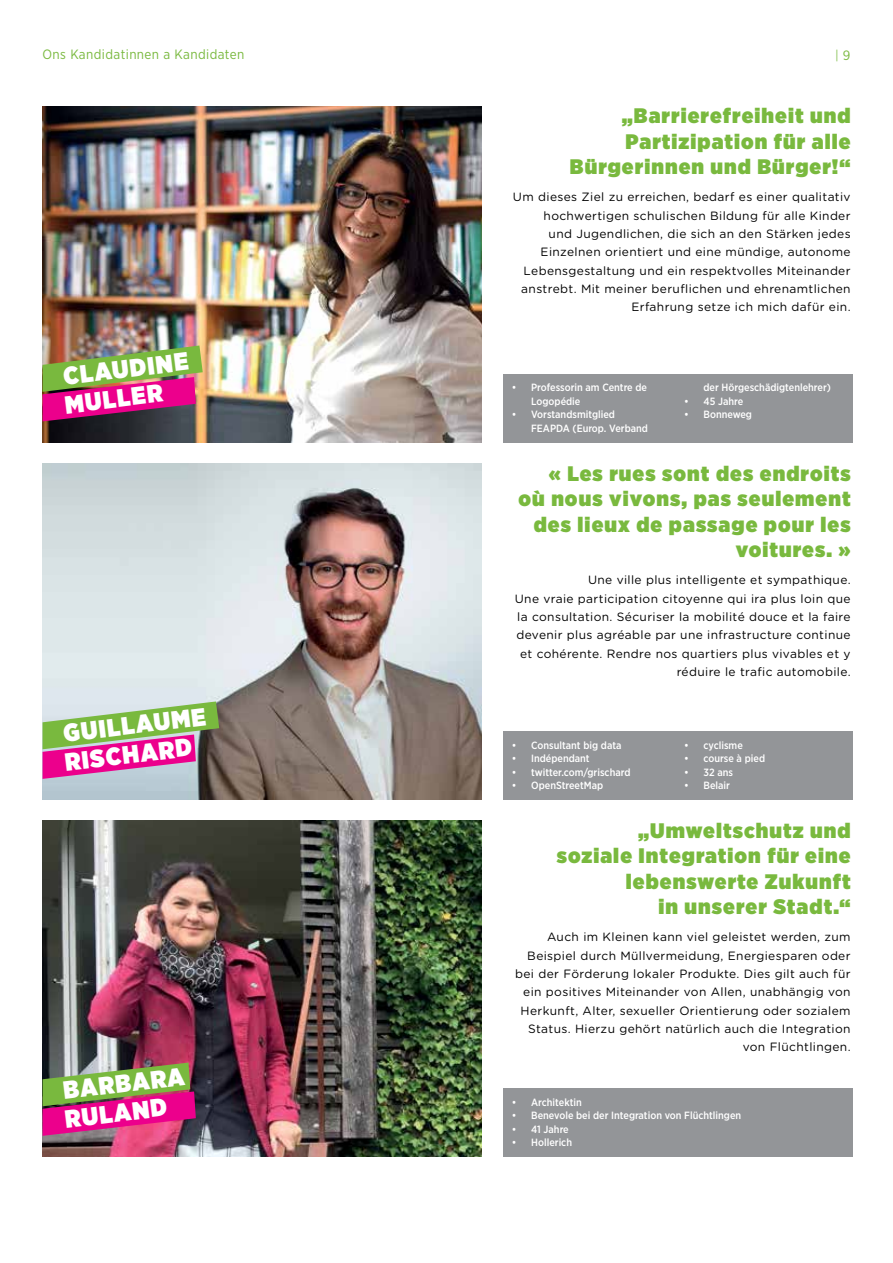
<style>
.page{position:relative;width:893px;height:1263px;background:#fff}
.page>*{position:absolute;margin:0;border:0;box-sizing:border-box;transform-origin:0 0}
.t1{font:900 25.05px/28.7px "Gotham Narrow";color:#fff}
.t2{font:900 21px/25.5px "Gotham Narrow";letter-spacing:.05em;color:#79b93e;text-align:right;scale:1.04 1}
.t3{font:13.5px "Gotham Narrow";letter-spacing:.03em;color:#79b93e}
.t4{font:condensed 13.5px "Gotham HTF";color:#79b93e}
.t5{font:12px/18.3px "Gotham Rounded";letter-spacing:.03em;color:#000;text-align:right}
.t6{font:500 10.5px/13.5px "Gotham Narrow";color:#fff}
.s1{font-family:"Gotham Narrow";font-stretch:normal}
</style>
<div class="page">
<img style="left:43px;top:821px;width:439px;height:336px">
<img style="left:43px;top:464px;width:439px;height:336px">
<img style="left:43px;top:106px;width:439px;height:336px">
<div style="left:503px;top:1089px;width:350px;height:68px;background:#939598"></div>
<div style="left:503px;top:732px;width:350px;height:68px;background:#939598"></div>
<div style="left:503px;top:374px;width:350px;height:68px;background:#939598"></div>
<img style="left:43px;top:1062px;width:153px;height:74px">
<svg style="left:43px;top:701px;width:176px;height:78px;background:#af8283"></svg>
<img style="left:43px;top:345px;width:160px;height:76px">
<p class="t3" style="left:43px;top:46px;width:203px">Ons Kandidatinnen a Kandidaten</p>
<p class="t4" style="left:835px;top:48px;width:16px">| <span class="s1">9</span></p>
<h1 class="t1" style="left:60px;top:362px;width:129px;rotate:-7deg">CLAUDINE<br>MULLER</h1>
<h1 class="t1" style="left:60px;top:719px;width:147px;rotate:-7deg">GUILLAUME<br>RISCHARD</h1>
<h1 class="t1" style="left:60px;top:1076px;width:125px;rotate:-7deg">BARBARA<br>RULAND</h1>
<h2 class="t2" style="left:570px;top:103px;width:271px">„Barrierefreiheit und<br>Partizipation für alle<br>Bürgerinnen und Bürger!“</h2>
<p class="t5" style="left:513px;top:187px;width:339px">Um dieses Ziel zu erreichen, bedarf es einer qualitativ hochwertigen schulischen Bildung für alle Kinder<br>und Jugendlichen, die sich an den Stärken jedes Einzelnen orientiert und eine mündige, autonome Lebensgestaltung und ein respektvolles Miteinander anstrebt. Mit meiner beruflichen und ehrenamtlichen Erfahrung setze ich mich dafür ein.</p>
<p class="t6" style="left:531px;top:380px;width:117px;text-indent:-19px">• Professorin am Centre de<br>Logopédie</p>
<p class="t6" style="left:531px;top:408px;width:118px;text-indent:-19px">• Vorstandsmitglied<br>FEAPDA (Europ. Verband</p>
<p class="t6" style="left:703px;top:381px;width:129px">der Hörgeschädigtenlehrer)</p>
<p class="t6" style="left:684px;top:394px;width:61px">• 45 Jahre</p>
<p class="t6" style="left:684px;top:408px;width:70px">• Bonneweg</p>
<h2 class="t2" style="left:518px;top:460px;width:321px">« Les rues sont des endroits où nous vivons, pas seulement des lieux de passage pour les voitures. »</h2>
<p class="t5" style="left:515px;top:570px;width:337px">Une ville plus intelligente et sympathique.<br>Une vraie participation citoyenne qui ira plus loin que la consultation. Sécuriser la mobilité douce et la faire devenir plus agréable par une infrastructure continue et cohérente. Rendre nos quartiers plus vivables et y réduire le trafic automobile.</p>
<p class="t6" style="left:512px;top:738px;width:111px">• Consultant big data</p>
<p class="t6" style="left:512px;top:751px;width:79px">• Indépendant</p>
<p class="t6" style="left:512px;top:765px;width:120px">• twitter.com/grischard</p>
<p class="t6" style="left:512px;top:778px;width:93px">• OpenStreetMap</p>
<p class="t6" style="left:684px;top:738px;width:60px">• cyclisme</p>
<p class="t6" style="left:684px;top:751px;width:83px">• course à pied</p>
<p class="t6" style="left:684px;top:765px;width:51px">• 32 ans</p>
<p class="t6" style="left:684px;top:778px;width:48px">• Belair</p>
<h2 class="t2" style="left:557px;top:817px;width:284px">„Umweltschutz und<br>soziale Integration für eine lebenswerte Zukunft<br>in unserer Stadt.“</h2>
<p class="t5" style="left:515px;top:927px;width:337px">Auch im Kleinen kann viel geleistet werden, zum Beispiel durch Müllvermeidung, Energiesparen oder bei der Förderung lokaler Produkte. Dies gilt auch für ein positives Miteinander von Allen, unabhängig von Herkunft, Alter, sexueller Orientierung oder sozialem Status. Hierzu gehört natürlich auch die Integration von Flüchtlingen.</p>
<p class="t6" style="left:512px;top:1095px;width:72px">• Architektin</p>
<p class="t6" style="left:512px;top:1108px;width:231px">• Benevole bei der Integration von Flüchtlingen</p>
<p class="t6" style="left:512px;top:1122px;width:59px">• 41 Jahre</p>
<p class="t6" style="left:512px;top:1135px;width:62px">• Hollerich</p>
</div>
